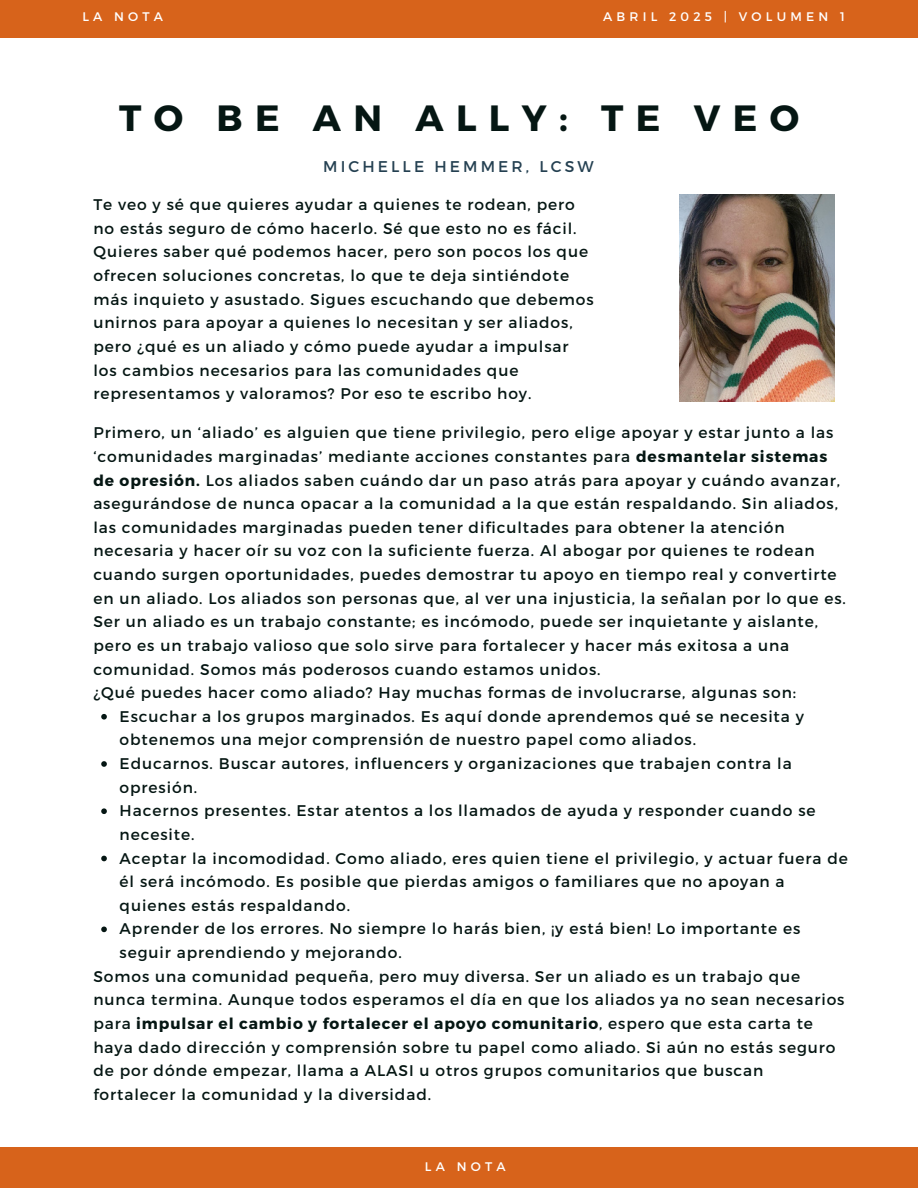
<style>
.page{position:relative;width:918px;height:1188px;background:#fff}
.page>*{position:absolute;margin:0;border:0;box-sizing:border-box;transform-origin:0 0}
.t1{font:700 36.6px "Montserrat";letter-spacing:.34em;color:#051613}
.t2{font:15.6px "Montserrat";letter-spacing:.2em;color:#244051}
.t3{font:15.45px/23.7px "Montserrat";letter-spacing:.06em;color:#051613}
.t4{font:12.45px "Montserrat";letter-spacing:.34em;color:#fff}
.s1{font-weight:700}
</style>
<div class="page">
<div style="left:0;top:1148px;width:918px;height:40px;background:#d7631b"></div>
<div style="left:0;top:0;width:918px;height:37px;background:#d7631b"></div>
<img style="left:680px;top:195px;width:155px;height:207px">
<svg style="left:101px;top:714px;width:6px;height:6px"></svg>
<svg style="left:101px;top:761px;width:6px;height:6px"></svg>
<svg style="left:101px;top:808px;width:6px;height:6px"></svg>
<svg style="left:101px;top:856px;width:6px;height:5px"></svg>
<svg style="left:101px;top:927px;width:6px;height:5px"></svg>
<p class="t4" style="left:82px;top:8px;width:82px">LA NOTA</p>
<h3 class="t4" style="left:603px;top:8px;width:243px">ABRIL 2025 | VOLUMEN 1</h3>
<p class="t1" style="left:119px;top:94px;width:682px">TO BE AN ALLY: TE VEO</p>
<p class="t2" style="left:323px;top:156px;width:272px">MICHELLE HEMMER, LCSW</p>
<h1 class="t3" style="left:93px;top:192px;width:502px">Te veo y sé que quieres ayudar a quienes te rodean, pero no estás seguro de cómo hacerlo. Sé que esto no es fácil.<br>Quieres saber qué podemos hacer, pero son pocos los que ofrecen soluciones concretas, lo que te deja sintiéndote más inquieto y asustado. Sigues escuchando que debemos unirnos para apoyar a quienes lo necesitan y ser aliados, pero ¿qué es un aliado y cómo puede ayudar a impulsar los cambios necesarios para las comunidades que representamos y valoramos? Por eso te escribo hoy.</h1>
<h3 class="t3" style="left:93px;top:420px;width:754px">Primero, un ‘aliado’ es alguien que tiene privilegio, pero elige apoyar y estar junto a las ‘comunidades marginadas’ mediante acciones constantes para <span class="s1">desmantelar sistemas de opresión.</span> Los aliados saben cuándo dar un paso atrás para apoyar y cuándo avanzar, asegurándose de nunca opacar a la comunidad a la que están respaldando. Sin aliados, las comunidades marginadas pueden tener dificultades para obtener la atención necesaria y hacer oír su voz con la suficiente fuerza. Al abogar por quienes te rodean cuando surgen oportunidades, puedes demostrar tu apoyo en tiempo real y convertirte en un aliado. Los aliados son personas que, al ver una injusticia, la señalan por lo que es.<br>Ser un aliado es un trabajo constante; es incómodo, puede ser inquietante y aislante, pero es un trabajo valioso que solo sirve para fortalecer y hacer más exitosa a una comunidad. Somos más poderosos cuando estamos unidos.<br>¿Qué puedes hacer como aliado? Hay muchas formas de involucrarse, algunas son:</h3>
<p class="t3" style="left:120px;top:704px;width:686px">Escuchar a los grupos marginados. Es aquí donde aprendemos qué se necesita y obtenemos una mejor comprensión de nuestro papel como aliados.</p>
<p class="t3" style="left:120px;top:751px;width:674px">Educarnos. Buscar autores, influencers y organizaciones que trabajen contra la opresión.</p>
<p class="t3" style="left:120px;top:798px;width:698px">Hacernos presentes. Estar atentos a los llamados de ayuda y responder cuando se necesite.</p>
<p class="t3" style="left:120px;top:845px;width:730px">Aceptar la incomodidad. Como aliado, eres quien tiene el privilegio, y actuar fuera de él será incómodo. Es posible que pierdas amigos o familiares que no apoyan a quienes estás respaldando.</p>
<p class="t3" style="left:120px;top:916px;width:682px">Aprender de los errores. No siempre lo harás bien, ¡y está bien! Lo importante es seguir aprendiendo y mejorando.</p>
<h3 class="t3" style="left:93px;top:964px;width:753px">Somos una comunidad pequeña, pero muy diversa. Ser un aliado es un trabajo que nunca termina. Aunque todos esperamos el día en que los aliados ya no sean necesarios para <span class="s1">impulsar el cambio y fortalecer el apoyo comunitario</span>, espero que esta carta te haya dado dirección y comprensión sobre tu papel como aliado. Si aún no estás seguro de por dónde empezar, llama a ALASI u otros grupos comunitarios que buscan fortalecer la comunidad y la diversidad.</h3>
<h2 class="t4" style="left:425px;top:1158px;width:82px">LA NOTA</h2>
</div>
